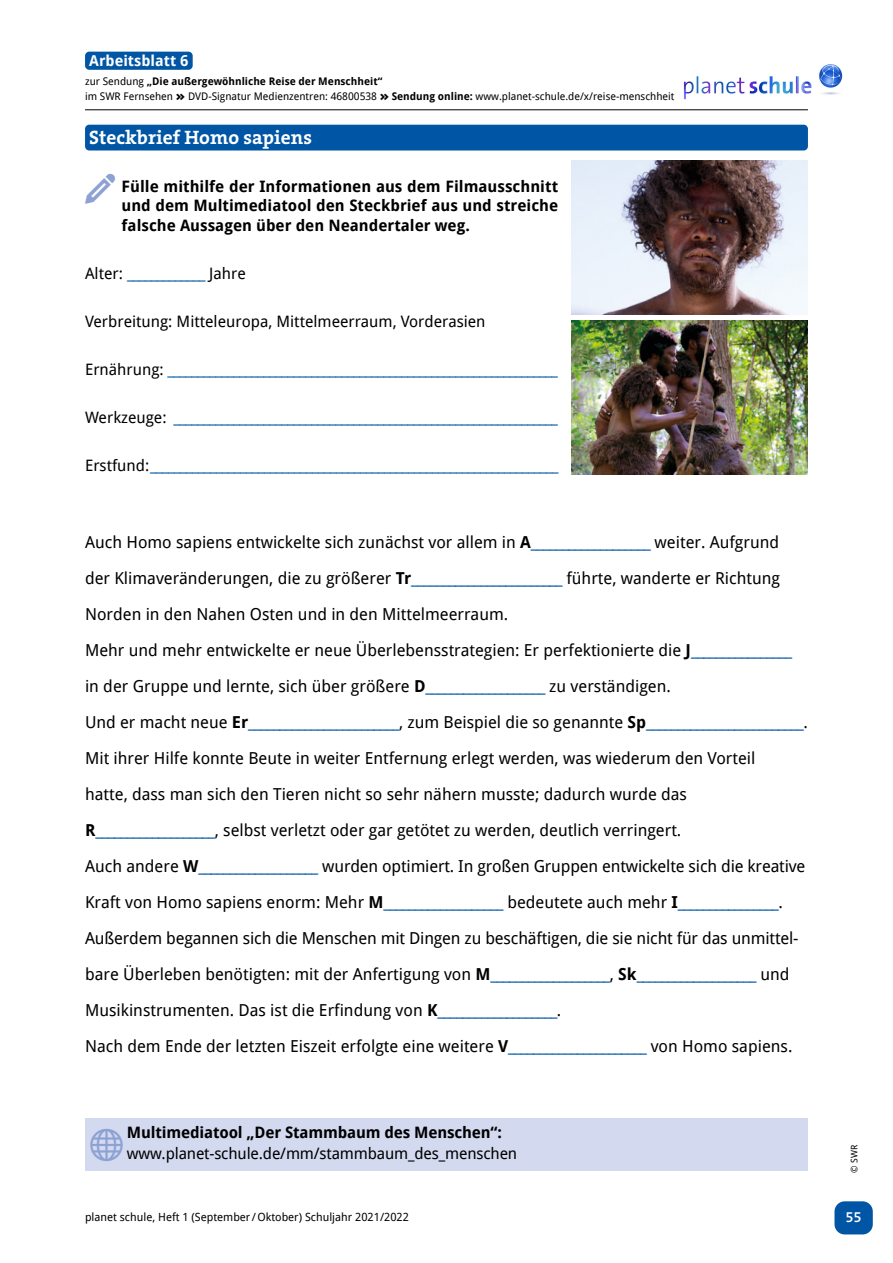
<style>
.page{position:relative;width:893px;height:1263px;background:#fff}
.page>*{position:absolute;margin:0;border:0;box-sizing:border-box;transform-origin:0 0}
.t1{font:700 19.5px "The Serif B7";color:#fff}
.t2{font:16.5px/36px "Droid Sans";color:#000}
.t3{font:15.75px "Droid Sans";color:#0056a4}
.t4{font:700 15.75px/19.5px "Droid Sans";color:#000;text-align:justify}
.t5{font:15.75px "Droid Sans";color:#000}
.t6{font:700 15px "Droid Sans";color:#fff}
.t7{font:600 15px "The Serif B6";color:#fff}
.t8{font:11.25px "Droid Sans";color:#000}
.t9{font:10.5px/14.2px "Droid Sans";color:#000}
.t10{font:9px "Droid Sans";color:#000}
.s1{font-weight:700}
.s2{font-family:"The Mix B9";font-weight:900}
.s3{color:#000}
.s4{color:#0056a4}
</style>
<div class="page">
<hr style="left:85px;top:109px;width:723px;height:1px;background:#000">
<div style="left:85px;top:1118px;width:723px;height:33px;background:#d3d9ef"></div>
<div style="left:85px;top:1138px;width:723px;height:33px;background:#d3d9ef"></div>
<div style="left:834px;top:1201px;width:39px;height:33px;background:#0056a4;border-radius:10px"></div>
<div style="left:85px;top:125px;width:723px;height:25px;background:#0056a4;border-radius:4px"></div>
<div style="left:85px;top:52px;width:108px;height:18px;background:#0056a4;border-radius:4px"></div>
<img style="left:571px;top:161px;width:237px;height:153px">
<img style="left:571px;top:321px;width:237px;height:153px">
<img style="left:683px;top:64px;width:160px;height:36px">
<p class="t6" style="left:89px;top:52px;width:101px">Arbeitsblatt 6</p>
<p class="t9" style="left:85px;top:75px;width:591px">zur Sendung <span class="s1">„Die außergewöhnliche Reise der Menschheit“<br></span>im SWR Fernsehen <span class="s2">&gt;&gt;</span> DVD-Signatur Medienzentren: 46800538 <span class="s2">&gt;&gt;</span> <span class="s1">Sendung online:</span> www.planet-schule.de/x/reise-menschheit</p>
<p class="t1" style="left:89px;top:127px;width:224px">Steckbrief Homo sapiens</p>
<p class="t4" style="left:122px;top:177px;width:438px">Fülle mithilfe der Informationen aus dem Filmausschnitt und dem Multimediatool den Steckbrief aus und streiche falsche Aussagen über den Neandertaler weg.</p>
<p class="t3" style="left:85px;top:264px;width:162px"><span class="s3">Alter:</span> _____________ <span class="s3">Jahre</span></p>
<p class="t5" style="left:85px;top:312px;width:402px">Verbreitung: Mitteleuropa, Mittelmeerraum, Vorderasien</p>
<p class="t3" style="left:85px;top:360px;width:475px"><span class="s3">Ernährung:</span> _________________________________________________________________</p>
<p class="t3" style="left:85px;top:408px;width:475px"><span class="s3">Werkzeuge:</span> ________________________________________________________________</p>
<p class="t3" style="left:85px;top:456px;width:475px"><span class="s3">Erstfund:</span>____________________________________________________________________</p>
<p class="t2" style="left:85px;top:524px;width:724px">Auch Homo sapiens entwickelte sich zunächst vor allem in <span class="s1">A</span><span class="s4">___________________</span> weiter. Aufgrund der Klimaveränderungen, die zu größerer <span class="s1">Tr</span><span class="s4">________________________</span> führte, wanderte er Richtung Norden in den Nahen Osten und in den Mittelmeerraum.<br>Mehr und mehr entwickelte er neue Überlebensstrategien: Er perfektionierte die <span class="s1">J</span><span class="s4">________________ </span>in der Gruppe und lernte, sich über größere <span class="s1">D</span><span class="s4">___________________</span> zu verständigen.<br>Und er macht neue <span class="s1">Er</span><span class="s4">________________________</span>, zum Beispiel die so genannte <span class="s1">Sp</span><span class="s4">_________________________</span>.<br>Mit ihrer Hilfe konnte Beute in weiter Entfernung erlegt werden, was wiederum den Vorteil<br>hatte, dass man sich den Tieren nicht so sehr nähern musste; dadurch wurde das <span class="s1">R</span><span class="s4">___________________</span>, selbst verletzt oder gar getötet zu werden, deutlich verringert.<br>Auch andere <span class="s1">W</span><span class="s4">___________________</span> wurden optimiert. In großen Gruppen entwickelte sich die kreative Kraft von Homo sapiens enorm: Mehr <span class="s1">M</span><span class="s4">___________________</span> bedeutete auch mehr <span class="s1">I</span><span class="s4">________________</span>.<br>Außerdem begannen sich die Menschen mit Dingen zu beschäftigen, die sie nicht für das unmittel&shy;bare Überleben benötigten: mit der Anfertigung von <span class="s1">M</span><span class="s4">___________________</span>, <span class="s1">Sk</span><span class="s4">___________________</span> und Musikinstrumenten. Das ist die Erfindung von <span class="s1">K</span><span class="s4">___________________</span>.<br>Nach dem Ende der letzten Eiszeit erfolgte eine weitere <span class="s1">V</span><span class="s4">______________________</span> von Homo sapiens.</p>
<p class="t4" style="left:127px;top:1123px;width:377px">Multimediatool „Der Stammbaum des Menschen“:</p>
<p class="t5" style="left:127px;top:1144px;width:392px">www.planet-schule.de/mm/stammbaum_des_menschen</p>
<p class="t8" style="left:85px;top:1211px;width:325px">planet schule, Heft 1 (September/Oktober) Schuljahr 2021/2022</p>
<p class="t10" style="left:849px;top:1172px;width:29px;rotate:-90deg">© SWR</p>
<p class="t7" style="left:845px;top:1208px;width:18px">55</p>
</div>
